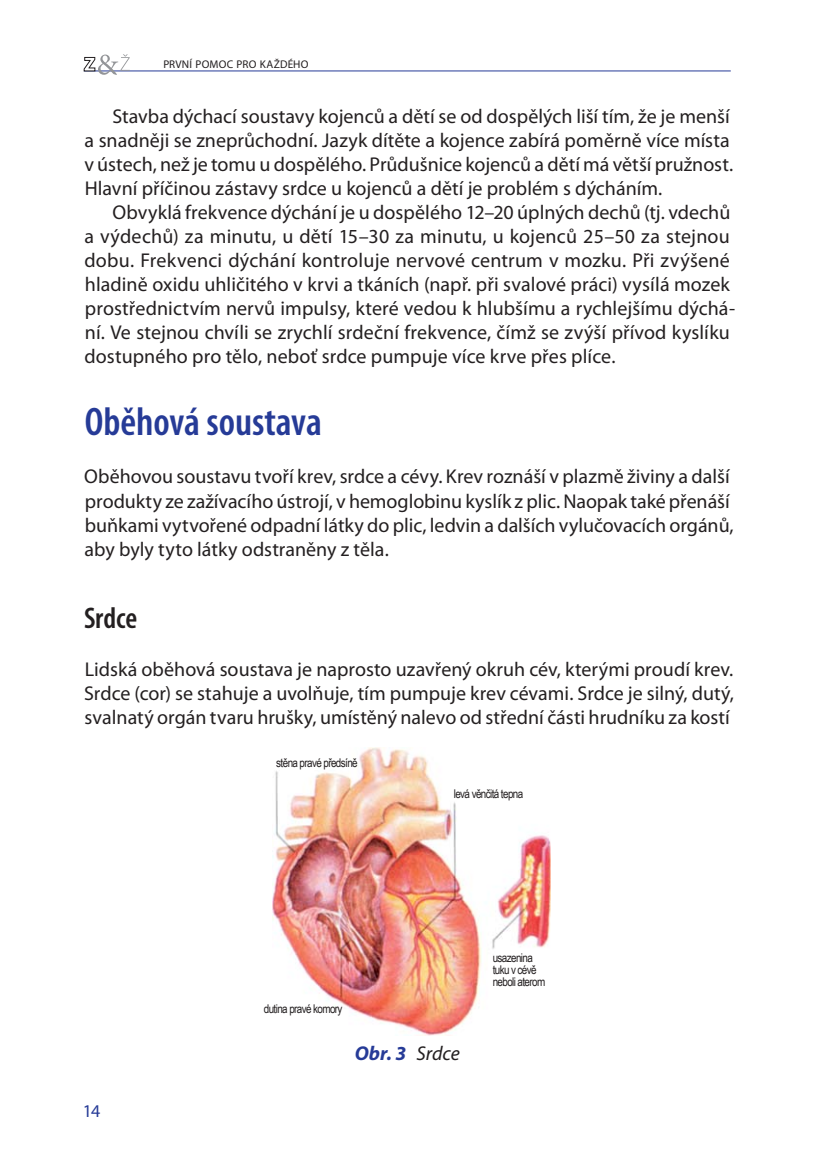
<style>
.page{position:relative;width:833px;height:1164px;background:#fff}
.page>*{position:absolute;margin:0;border:0;box-sizing:border-box;transform-origin:0 0}
.t1{font:600 condensed 40px "Myriad Pro";color:#263b97}
.t2{font:600 condensed 30px "Myriad Pro";letter-spacing:-.005em;color:#231f20}
.t3{font:20px/24px "Myriad Pro";color:#231f20}
.t4{font:italic 700 20px "Myriad Pro";color:#263b97}
.t5{font:18px "Myriad Pro";color:#263b97}
.t6{font:12px/12px "Arial Narrow";letter-spacing:-.05em;color:#231f20}
.t7{font:11.2px "Myriad Pro";letter-spacing:.015em;color:#231f20}
.s1{font-weight:400;color:#231f20}
</style>
<div class="page">
<hr style="left:84px;top:71px;width:646px;height:1px;background:#263b97">
<svg style="left:84px;top:54px;width:46px;height:21px"></svg>
<img style="left:272px;top:747px;width:278px;height:288px">
<p class="t7" style="left:163px;top:60px;width:147px">PRVNÍ POMOC PRO KAŽDÉHO</p>
<p class="t3" style="left:84px;top:107px;width:650px;text-indent:28px">Stavba dýchací soustavy kojenců a dětí se od dospělých liší tím, že je menší a snadněji se zneprůchodní. Jazyk dítěte a kojence zabírá poměrně více místa v ústech, než je tomu u dospělého. Průdušnice kojenců a dětí má větší pružnost.<br>Hlavní příčinou zástavy srdce u kojenců a dětí je problém s dýcháním.</p>
<p class="t3" style="left:84px;top:203px;width:652px;text-indent:28px">Obvyklá frekvence dýchání je u dospělého 12–20 úplných dechů (tj. vdechů a výdechů) za minutu, u dětí 15–30 za minutu, u kojenců 25–50 za stejnou dobu. Frekvenci dýchání kontroluje nervové centrum v mozku. Při zvýšené hladině oxidu uhličitého v krvi a tkáních (např. při svalové práci) vysílá mozek prostřednictvím nervů impulsy, které vedou k hlubšímu a rychlejšímu dýchá&shy;ní. Ve stejnou chvíli se zrychlí srdeční frekvence, čímž se zvýší přívod kyslíku dostupného pro tělo, neboť srdce pumpuje více krve přes plíce.</p>
<h1 class="t1" style="left:85px;top:407px;width:238px">Oběhová soustava</h1>
<p class="t3" style="left:84px;top:467px;width:650px">Oběhovou soustavu tvoří krev, srdce a cévy. Krev roznáší v plazmě živiny a další produkty ze zažívacího ústrojí, v hemoglobinu kyslík z plic. Naopak také přenáší buňkami vytvořené odpadní látky do plic, ledvin a dalších vylučovacích orgánů, aby byly tyto látky odstraněny z těla.</p>
<h2 class="t2" style="left:84px;top:606px;width:55px">Srdce</h2>
<p class="t3" style="left:84px;top:659px;width:651px;text-align:justify">Lidská oběhová soustava je naprosto uzavřený okruh cév, kterými proudí krev.<br>Srdce (cor) se stahuje a uvolňuje, tím pumpuje krev cévami. Srdce je silný, dutý, svalnatý orgán tvaru hrušky, umístěný nalevo od střední části hrudníku za kostí</p>
<p class="t6" style="left:276px;top:757px;width:83px">stěna pravé předsíně</p>
<p class="t6" style="left:453px;top:787px;width:71px">levá věnčitá tepna</p>
<p class="t5" style="left:83px;top:1103px;width:19px">14</p>
<p class="t6" style="left:264px;top:1002px;width:80px">dutina pravé komory</p>
<p class="t4" style="left:354px;top:1045px;width:107px">Obr. 3 <span class="s1">Srdce</span></p>
<p class="t6" style="left:492px;top:951px;width:54px">usazenina tuku v cévě neboli aterom</p>
</div>
